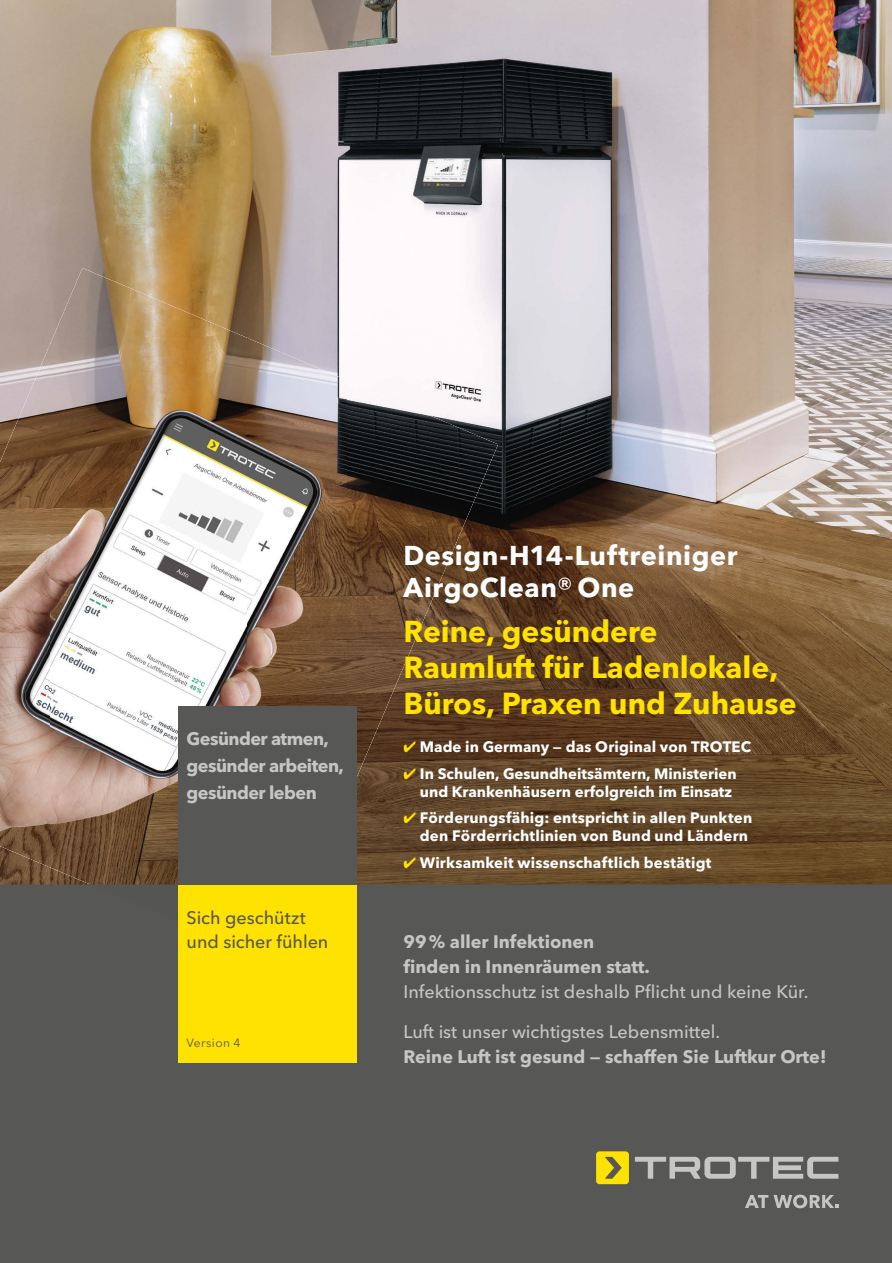
<style>
.page{position:relative;width:892px;height:1263px;background:#fff}
.page>*{position:absolute;margin:0;border:0;box-sizing:border-box;transform-origin:0 0}
.t1{font:700 30px/36px "Avenir Next W1 G";color:#ffe200}
.t2{font:700 27px/32.4px "Avenir Next W1 G";letter-spacing:.02em;color:#fff}
.t3{font:700 18px/25.2px "Avenir Next W1 G";color:#c6c6c6}
.t4{font:500 18px "Avenir Next W1 G";color:#c6c6c6}
.t5{font:700 18px/27px "Avenir Next W1 G";letter-spacing:-.03em;color:#c6c6c6}
.t6{font:500 18px/24px "Avenir Next W1 G";color:#575756}
.t7{font:700 15px/18px "Avenir Next W1 G";letter-spacing:.01em;color:#fff}
.t8{font:12px "Avenir Next W1 G";letter-spacing:.035em;color:#575756}
.s1{font-weight:500}
.s2{color:#ffe200}
</style>
<div class="page">
<div style="left:0;top:884px;width:892px;height:379px;background:#575756"></div>
<img style="left:0;top:0;width:892px;height:884px">
<svg style="left:596px;top:1151px;width:33px;height:33px"></svg>
<svg style="left:635px;top:1157px;width:203px;height:21px"></svg>
<svg style="left:745px;top:1194px;width:93px;height:14px"></svg>
<img style="left:90px;top:884px;width:88px;height:1px">
<img style="left:48px;top:268px;width:201px;height:616px">
<img style="left:0;top:345px;width:49px;height:523px">
<img style="left:248px;top:319px;width:101px;height:387px">
<img style="left:348px;top:370px;width:101px;height:361px">
<img style="left:447px;top:422px;width:51px;height:155px">
<img style="left:357px;top:730px;width:21px;height:69px">
<div style="left:178px;top:884px;width:179px;height:179px;background:#ffe200"></div>
<div style="left:178px;top:706px;width:179px;height:178px;background:#575756"></div>
<p class="t5" style="left:187px;top:727px;width:159px">Gesünder atmen, gesünder arbeiten, gesünder leben</p>
<p class="t6" style="left:187px;top:907px;width:143px">Sich geschützt und sicher fühlen</p>
<p class="t8" style="left:187px;top:1035px;width:55px">Version 4</p>
<h2 class="t2" style="left:403px;top:541px;width:335px">Design-H14-Luftreiniger<br>AirgoClean<span class="s1">®</span> One</h2>
<h1 class="t1" style="left:403px;top:616px;width:395px">Reine, gesündere<br>Raumluft für Ladenlokale,<br>Büros, Praxen und Zuhause</h1>
<p class="t7" style="left:403px;top:739px;width:349px"><span class="s2">✔</span> Made in Germany — das Original von TROTEC</p>
<p class="t7" style="left:420px;top:765px;width:318px;text-indent:-16px"><span class="s2">✔</span> In Schulen, Gesundheitsämtern, Ministerien und Krankenhäusern erfolgreich im Einsatz</p>
<p class="t7" style="left:403px;top:810px;width:350px;text-align:right"><span class="s2">✔</span> Förderungsfähig: entspricht in allen Punkten den Förderrichtlinien von Bund und Ländern</p>
<p class="t7" style="left:403px;top:854px;width:309px"><span class="s2">✔</span> Wirksamkeit wissenschaftlich bestätigt</p>
<p class="t3" style="left:403px;top:930px;width:248px">99 % aller Infektionen finden in Innenräumen statt.</p>
<p class="t4" style="left:403px;top:984px;width:407px">Infektionsschutz ist deshalb Pflicht und keine Kür.</p>
<p class="t4" style="left:403px;top:1024px;width:318px">Luft ist unser wichtigstes Lebensmittel.</p>
<p class="t3" style="left:403px;top:1046px;width:424px">Reine Luft ist gesund — schaffen Sie Luftkur Orte!</p>
</div>
